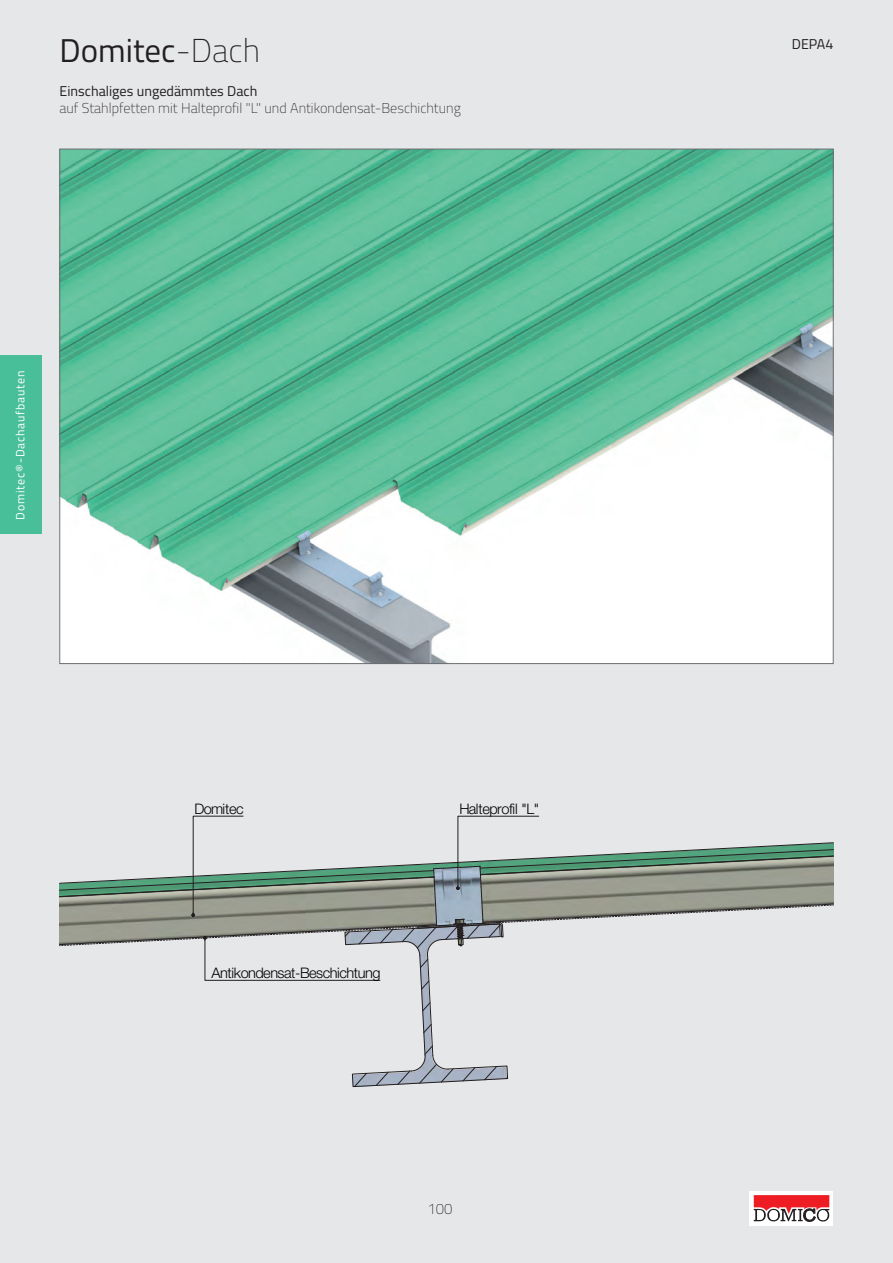
<style>
.page{position:relative;width:893px;height:1263px;background:#e6e7e9}
.page>*{position:absolute;margin:0;border:0;box-sizing:border-box;transform-origin:0 0}
._02_Subhead{font:33px "Titillium";color:#231f20}
.t1{font:100 15px "Titillium";color:#231f20}
.t2{font:300 14.55px "Helvetica Neue LT Pro";letter-spacing:-.035em;color:#000}
._03_Fließtext{font:100 14.25px "Titillium";color:#231f20}
._02_Subhead-2{font:14.25px "Titillium";color:#231f20}
.Nummer{font:14.25px "Titillium";color:#231f20}
.t3{font:12px "Titillium";letter-spacing:.065em;color:#fff}
.s1{font-weight:100}
</style>
<div class="page">
<div style="left:0;top:355px;width:42px;height:178px;background:#49bf99"></div>
<div style="left:749px;top:1191px;width:84px;height:34px;background:#fff"></div>
<svg style="left:754px;top:1195px;width:76px;height:27px"></svg>
<img style="left:62px;top:151px;width:769px;height:511px">
<svg style="left:59px;top:816px;width:775px;height:271px"></svg>
<p class="_02_Subhead" style="left:60px;top:26px;width:202px">Domitec<span class="s1">-Dach</span></p>
<p class="_02_Subhead-2" style="left:60px;top:81px;width:199px">Einschaliges ungedämmtes Dach</p>
<p class="_03_Fließtext" style="left:60px;top:98px;width:403px">auf Stahlpfetten mit Halteprofil "L" und Antikondensat-Beschichtung</p>
<p class="t3" style="left:11px;top:520px;width:151px;rotate:-90deg">Domitec®-Dachaufbauten</p>
<p class="t2" style="left:194px;top:800px;width:51px">Domitec</p>
<p class="t2" style="left:459px;top:800px;width:81px">Halteprofil "L"</p>
<p class="t2" style="left:212px;top:964px;width:170px">Antikondensat-Beschichtung</p>
<p class="t1" style="left:427px;top:1198px;width:27px">100</p>
<p class="Nummer" style="left:792px;top:33px;width:43px">DEPA4</p>
</div>
